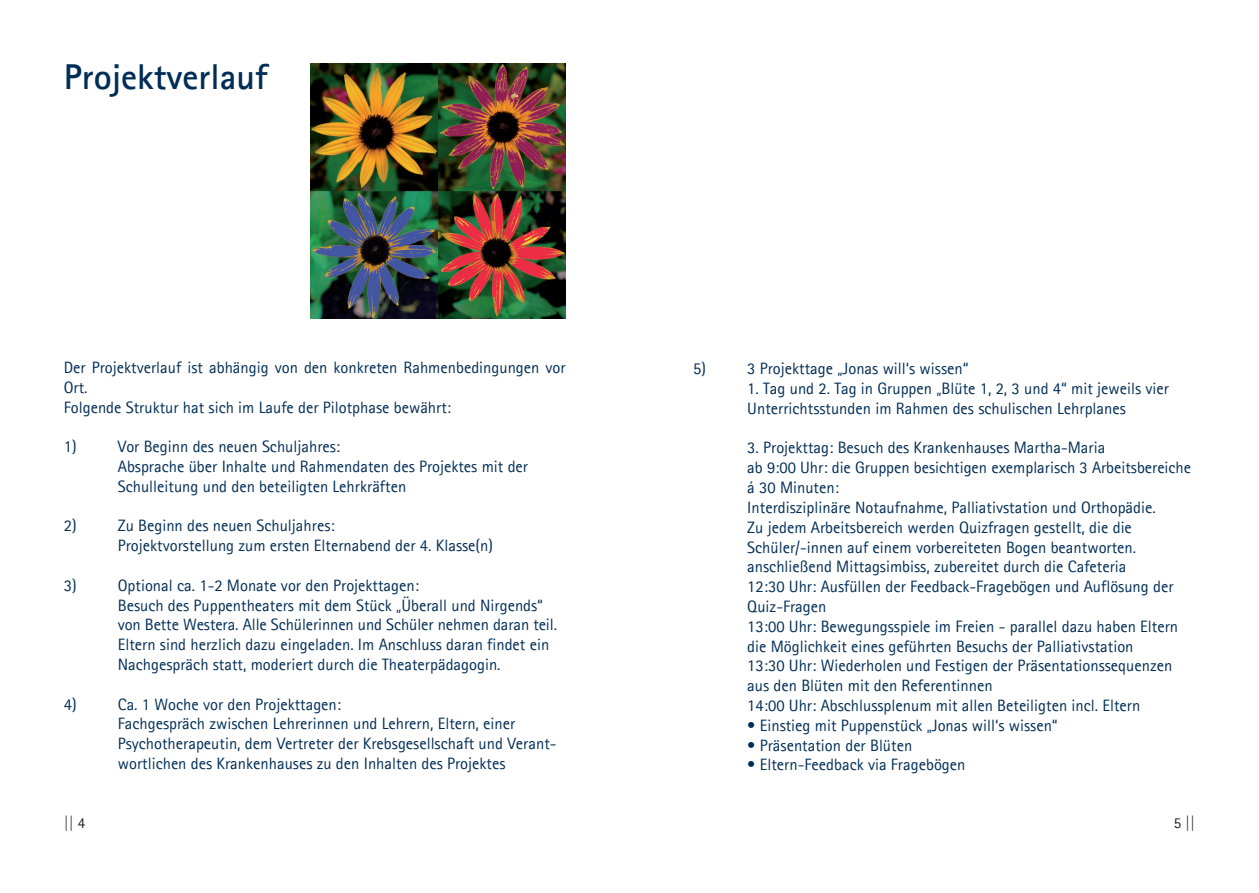
<style>
.page{position:relative;width:1259px;height:893px;background:#fff}
.page>*{position:absolute;margin:0;border:0;box-sizing:border-box;transform-origin:0 0}
.t1{font:700 36px "Agfa Rotis Sans Serif";color:#002d56}
.t2{font:16.5px/19.8px "Agfa Rotis Sans Serif";color:#002d56}
.t3{font:15px "Agfa Rotis Sans Serif";color:#231f20}
</style>
<div class="page">
<img style="left:310px;top:64px;width:256px;height:255px">
<p class="t1" style="left:64px;top:54px;width:205px">Projektverlauf</p>
<p class="t2" style="left:64px;top:357px;width:503px">Der Projektverlauf ist abhängig von den konkreten Rahmenbedingungen vor<br>Ort.</p>
<p class="t2" style="left:64px;top:397px;width:389px">Folgende Struktur hat sich im Laufe der Pilotphase bewährt:</p>
<p class="t2" style="left:64px;top:436px;width:14px">1)</p>
<p class="t2" style="left:118px;top:436px;width:224px">Vor Beginn des neuen Schuljahres:</p>
<p class="t2" style="left:118px;top:456px;width:412px">Absprache über Inhalte und Rahmendaten des Projektes mit der<br>Schulleitung und den beteiligten Lehrkräften</p>
<p class="t2" style="left:64px;top:516px;width:14px">2)</p>
<p class="t2" style="left:118px;top:516px;width:218px">Zu Beginn des neuen Schuljahres:</p>
<p class="t2" style="left:118px;top:535px;width:377px">Projektvorstellung zum ersten Elternabend der 4. Klasse(n)</p>
<p class="t2" style="left:64px;top:575px;width:14px">3)</p>
<p class="t2" style="left:118px;top:575px;width:303px">Optional ca. 1-2 Monate vor den Projekttagen:</p>
<p class="t2" style="left:118px;top:595px;width:441px">Besuch des Puppentheaters mit dem Stück „Überall und Nirgends“ von Bette Westera. Alle Schülerinnen und Schüler nehmen daran teil.<br>Eltern sind herzlich dazu eingeladen. Im Anschluss daran findet ein</p>
<p class="t2" style="left:118px;top:654px;width:384px">Nachgespräch statt, moderiert durch die Theaterpädagogin.</p>
<p class="t2" style="left:64px;top:694px;width:14px">4)</p>
<p class="t2" style="left:118px;top:694px;width:225px">Ca. 1 Woche vor den Projekttagen:</p>
<p class="t2" style="left:118px;top:714px;width:440px">Fachgespräch zwischen Lehrerinnen und Lehrern, Eltern, einer<br>Psychotherapeutin, dem Vertreter der Krebsgesellschaft und Verant&shy;wortlichen des Krankenhauses zu den Inhalten des Projektes</p>
<p class="t2" style="left:693px;top:359px;width:14px">5)</p>
<p class="t2" style="left:747px;top:359px;width:223px">3 Projekttage „Jonas will‘s wissen“</p>
<p class="t2" style="left:747px;top:378px;width:423px">1. Tag und 2. Tag in Gruppen „Blüte 1, 2, 3 und 4“ mit jeweils vier</p>
<p class="t2" style="left:747px;top:398px;width:380px">Unterrichtsstunden im Rahmen des schulischen Lehrplanes</p>
<p class="t2" style="left:747px;top:438px;width:360px">3. Projekttag: Besuch des Krankenhauses Martha-Maria</p>
<p class="t2" style="left:747px;top:458px;width:445px">ab 9:00 Uhr: die Gruppen besichtigen exemplarisch 3 Arbeitsbereiche á 30 Minuten:</p>
<p class="t2" style="left:747px;top:497px;width:410px">Interdisziplinäre Notaufnahme, Palliativstation und Orthopädie.</p>
<p class="t2" style="left:747px;top:517px;width:386px">Zu jedem Arbeitsbereich werden Quizfragen gestellt, die die</p>
<p class="t2" style="left:747px;top:537px;width:390px">Schüler/-innen auf einem vorbereiteten Bogen beantworten.</p>
<p class="t2" style="left:747px;top:557px;width:381px">anschließend Mittagsimbiss, zubereitet durch die Cafeteria</p>
<p class="t2" style="left:747px;top:576px;width:428px">12:30 Uhr: Ausfüllen der Feedback-Fragebögen und Auflösung der</p>
<p class="t2" style="left:747px;top:596px;width:81px">Quiz-Fragen</p>
<p class="t2" style="left:747px;top:616px;width:432px">13:00 Uhr: Bewegungsspiele im Freien - parallel dazu haben Eltern</p>
<p class="t2" style="left:747px;top:636px;width:388px">die Möglichkeit eines geführten Besuchs der Palliativstation</p>
<p class="t2" style="left:747px;top:656px;width:426px">13:30 Uhr: Wiederholen und Festigen der Präsentationssequenzen</p>
<p class="t2" style="left:747px;top:675px;width:247px">aus den Blüten mit den Referentinnen</p>
<p class="t2" style="left:747px;top:695px;width:394px">14:00 Uhr: Abschlussplenum mit allen Beteiligten incl. Eltern</p>
<p class="t2" style="left:747px;top:715px;width:312px">• Einstieg mit Puppenstück „Jonas will‘s wissen“</p>
<p class="t2" style="left:747px;top:735px;width:166px">• Präsentation der Blüten</p>
<p class="t2" style="left:747px;top:755px;width:220px">• Eltern-Feedback via Fragebögen</p>
<p class="t3" style="left:64px;top:814px;width:23px">|| 4</p>
<p class="t3" style="left:1173px;top:814px;width:23px">5 ||</p>
</div>
